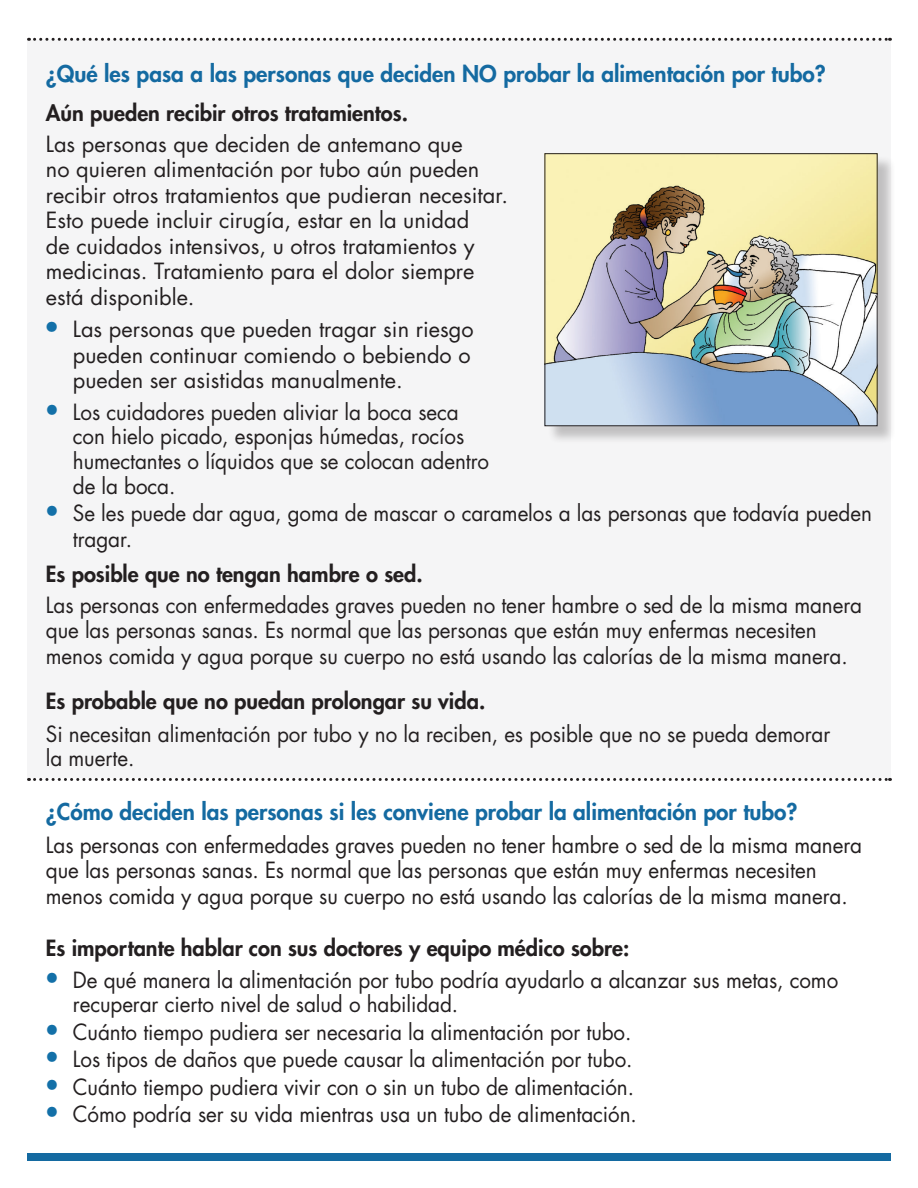
<style>
.page{position:relative;width:918px;height:1188px;background:#fff}
.page>*{position:absolute;margin:0;border:0;box-sizing:border-box;transform-origin:0 0}
.t1{font:800 22.5px "Futura Std";color:#146aa1}
.Main_Paragraph_Style{font:21.75px/24.8px "Futura Std";letter-spacing:-.005em;color:#231f20;scale:.95 1}
.Main_Paragraph_Style-2{font:21.75px/25.5px "Futura Std";letter-spacing:-.005em;color:#231f20}
.Main_Paragraph_Style-3{font:800 21.75px "Futura Std";color:#231f20}
.s1{font-size:27px;color:#1370a8}
</style>
<div class="page">
<div style="left:27px;top:1154px;width:864px;height:7px;background:#146aa1"></div>
<div style="left:27px;top:40px;width:864px;height:738px;background:#f5f5f6"></div>
<svg style="left:35px;top:38px;width:856px;height:3px"></svg>
<svg style="left:35px;top:778px;width:856px;height:3px"></svg>
<div style="left:547px;top:156px;width:349px;height:289px;background:#231f20;opacity:.25"></div>
<img style="left:547px;top:155px;width:328px;height:269px">
<div style="left:545px;top:153px;width:332px;height:273px;border:1px solid #231f20"></div>
<p class="t1" style="left:46px;top:59px;width:781px">¿Qué les pasa a las personas que deciden NO probar la alimentación por tubo?</p>
<p class="Main_Paragraph_Style-3" style="left:46px;top:99px;width:364px">Aún pueden recibir otros tratamientos.</p>
<p class="Main_Paragraph_Style-2" style="left:46px;top:131px;width:464px">Las personas que deciden de antemano que<br>no quieren alimentación por tubo aún pueden recibir otros tratamientos que pudieran necesitar.<br>Esto puede incluir cirugía, estar en la unidad<br>de cuidados intensivos, u otros tratamientos y medicinas. Tratamiento para el dolor siempre está disponible.</p>
<p class="Main_Paragraph_Style-2" style="left:73px;top:317px;width:402px;text-indent:-29px"><span class="s1">•</span> Las personas que pueden tragar sin riesgo pueden continuar comiendo o bebiendo o pueden ser asistidas manualmente.</p>
<p class="Main_Paragraph_Style" style="left:73px;top:399px;width:440px;text-indent:-29px"><span class="s1">•</span> Los cuidadores pueden aliviar la boca seca con hielo picado, esponjas húmedas, rocíos humectantes o líquidos que se colocan adentro de la boca.</p>
<p class="Main_Paragraph_Style" style="left:73px;top:501px;width:843px;line-height:25.5px;text-indent:-29px"><span class="s1">•</span> Se les puede dar agua, goma de mascar o caramelos a las personas que todavía pueden tragar.</p>
<p class="Main_Paragraph_Style-3" style="left:46px;top:560px;width:378px">Es posible que no tengan hambre o sed.</p>
<p class="Main_Paragraph_Style" style="left:46px;top:592px;width:861px;line-height:25.5px">Las personas con enfermedades graves pueden no tener hambre o sed de la misma manera que las personas sanas. Es normal que las personas que están muy enfermas necesiten menos comida y agua porque su cuerpo no está usando las calorías de la misma manera.</p>
<p class="Main_Paragraph_Style-3" style="left:46px;top:688px;width:441px">Es probable que no puedan prolongar su vida.</p>
<p class="Main_Paragraph_Style" style="left:46px;top:721px;width:827px">Si necesitan alimentación por tubo y no la reciben, es posible que no se pueda demorar la muerte.</p>
<p class="t1" style="left:46px;top:798px;width:753px">¿Cómo deciden las personas si les conviene probar la alimentación por tubo?</p>
<p class="Main_Paragraph_Style" style="left:46px;top:832px;width:861px;line-height:25.5px">Las personas con enfermedades graves pueden no tener hambre o sed de la misma manera que las personas sanas. Es normal que las personas que están muy enfermas necesiten menos comida y agua porque su cuerpo no está usando las calorías de la misma manera.</p>
<p class="Main_Paragraph_Style-3" style="left:46px;top:934px;width:585px">Es importante hablar con sus doctores y equipo médico sobre:</p>
<p class="Main_Paragraph_Style" style="left:73px;top:968px;width:807px;text-indent:-29px"><span class="s1">•</span> De qué manera la alimentación por tubo podría ayudarlo a alcanzar sus metas, como recuperar cierto nivel de salud o habilidad.</p>
<p class="Main_Paragraph_Style" style="left:44px;top:1020px;width:620px"><span class="s1">•</span> Cuánto tiempo pudiera ser necesaria la alimentación por tubo.</p>
<p class="Main_Paragraph_Style" style="left:44px;top:1047px;width:621px"><span class="s1">•</span> Los tipos de daños que puede causar la alimentación por tubo.</p>
<p class="Main_Paragraph_Style" style="left:44px;top:1075px;width:622px"><span class="s1">•</span> Cuánto tiempo pudiera vivir con o sin un tubo de alimentación.</p>
<p class="Main_Paragraph_Style" style="left:44px;top:1102px;width:625px"><span class="s1">•</span> Cómo podría ser su vida mientras usa un tubo de alimentación.</p>
</div>
